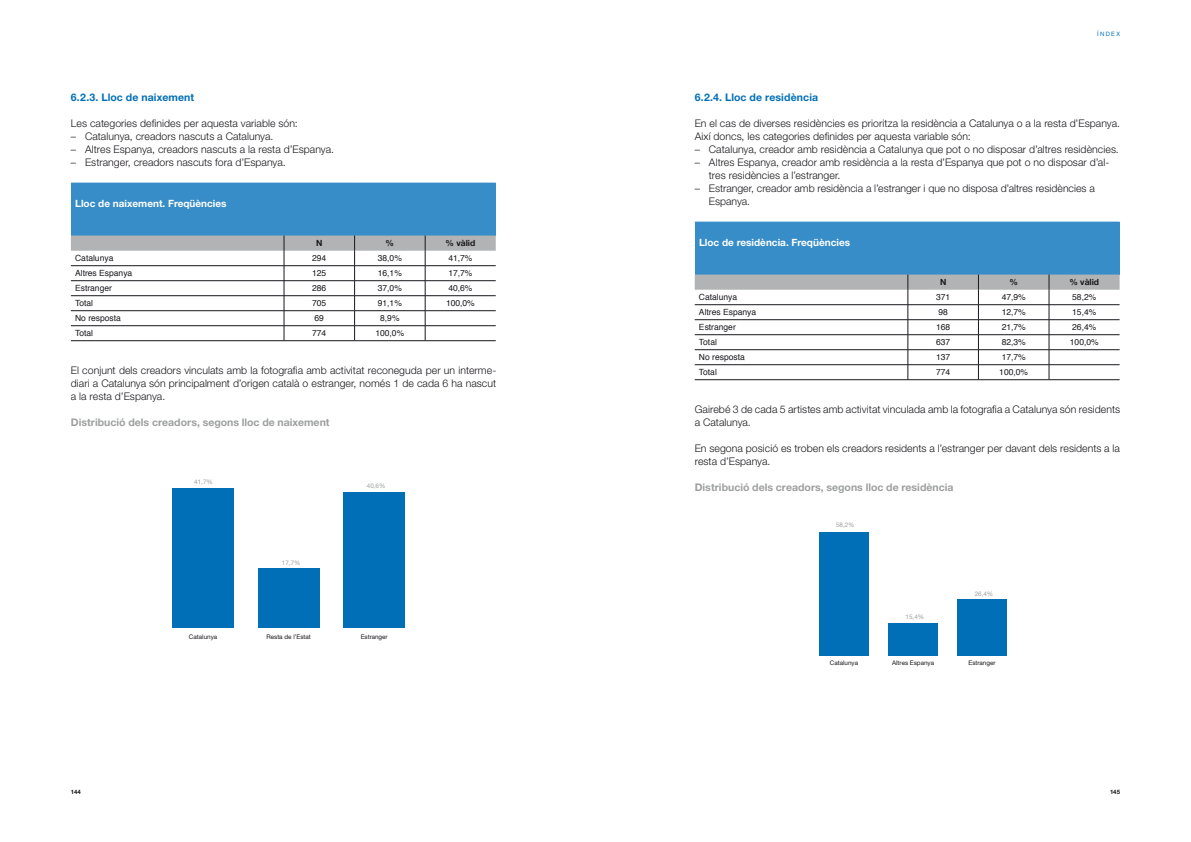
<style>
.page{position:relative;width:1191px;height:842px;background:#fff}
.page>*{position:absolute;margin:0;border:0;box-sizing:border-box;transform-origin:0 0}
.t1{font:300 10.5px/13px "Helvetica Neue";letter-spacing:.005em;color:#1a171c}
.t2{font:700 10.5px "Helvetica Neue";color:#9c9e9f}
.t3{font:700 10.5px "Helvetica Neue";letter-spacing:.015em;color:#006fb7}
.t4{font:700 10px "Helvetica Neue";color:#fff}
.t5{font:8.5px "Helvetica";color:#1a171c}
.t6{font:700 8.5px "Helvetica Neue";color:#1a171c}
.t7{font:6.3px "Helvetica Neue";color:#1a171c}
.t8{font:6.3px "Helvetica Neue";color:#9c9e9f}
.t9{font:700 6px "Helvetica Neue";color:#1a171c}
.t10{font:6px "Helvetica Neue";letter-spacing:.225em;color:#006fb7}
</style>
<div class="page">
<div style="left:694px;top:222px;width:425px;height:53px;background:#378dc7"></div>
<svg style="left:694px;top:275px;width:425px;height:105px"></svg>
<hr style="left:908px;top:379px;width:70px;height:1px;background:#1a171c">
<hr style="left:978px;top:379px;width:71px;height:1px;background:#1a171c">
<hr style="left:1049px;top:379px;width:70px;height:1px;background:#1a171c">
<div style="left:172px;top:488px;width:62px;height:139px;background:#006fb7"></div>
<div style="left:258px;top:568px;width:61px;height:59px;background:#006fb7"></div>
<div style="left:343px;top:492px;width:62px;height:135px;background:#006fb7"></div>
<div style="left:71px;top:183px;width:425px;height:53px;background:#378dc7"></div>
<svg style="left:71px;top:236px;width:425px;height:105px"></svg>
<hr style="left:284px;top:340px;width:70px;height:1px;background:#1a171c">
<hr style="left:354px;top:340px;width:71px;height:1px;background:#1a171c">
<hr style="left:425px;top:340px;width:71px;height:1px;background:#1a171c">
<div style="left:819px;top:532px;width:50px;height:123px;background:#006fb7"></div>
<div style="left:888px;top:623px;width:50px;height:32px;background:#006fb7"></div>
<div style="left:957px;top:599px;width:50px;height:56px;background:#006fb7"></div>
<p class="t3" style="left:71px;top:91px;width:125px">6.2.3. Lloc de naixement</p>
<p class="t1" style="left:71px;top:117px;width:228px">Les categories definides per aquesta variable són:</p>
<p class="t1" style="left:71px;top:130px;width:204px">– Catalunya, creadors nascuts a Catalunya.</p>
<p class="t1" style="left:71px;top:143px;width:265px">– Altres Espanya, creadors nascuts a la resta d’Espanya.</p>
<p class="t1" style="left:71px;top:156px;width:216px">– Estranger, creadors nascuts fora d’Espanya.</p>
<p class="t4" style="left:75px;top:197px;width:153px">Lloc de naixement. Freqüències</p>
<p class="t6" style="left:316px;top:238px;width:8px">N</p>
<p class="t6" style="left:385px;top:238px;width:10px">%</p>
<p class="t6" style="left:445px;top:238px;width:31px">% vàlid</p>
<p class="t5" style="left:75px;top:252px;width:40px">Catalunya</p>
<p class="t5" style="left:312px;top:252px;width:16px">294</p>
<p class="t5" style="left:378px;top:252px;width:26px">38,0%</p>
<p class="t5" style="left:448px;top:252px;width:26px">41,7%</p>
<p class="t5" style="left:75px;top:267px;width:59px">Altres Espanya</p>
<p class="t5" style="left:312px;top:267px;width:16px">125</p>
<p class="t5" style="left:378px;top:267px;width:26px">16,1%</p>
<p class="t5" style="left:448px;top:267px;width:26px">17,7%</p>
<p class="t5" style="left:75px;top:282px;width:38px">Estranger</p>
<p class="t5" style="left:312px;top:282px;width:16px">286</p>
<p class="t5" style="left:378px;top:282px;width:26px">37,0%</p>
<p class="t5" style="left:448px;top:282px;width:26px">40,6%</p>
<p class="t5" style="left:75px;top:297px;width:19px">Total</p>
<p class="t5" style="left:312px;top:297px;width:16px">705</p>
<p class="t5" style="left:378px;top:297px;width:26px">91,1%</p>
<p class="t5" style="left:446px;top:297px;width:30px">100,0%</p>
<p class="t5" style="left:75px;top:312px;width:47px">No resposta</p>
<p class="t5" style="left:314px;top:312px;width:11px">69</p>
<p class="t5" style="left:380px;top:312px;width:21px">8,9%</p>
<p class="t5" style="left:75px;top:327px;width:19px">Total</p>
<p class="t5" style="left:312px;top:327px;width:16px">774</p>
<p class="t5" style="left:375px;top:327px;width:30px">100,0%</p>
<p class="t1" style="left:71px;top:364px;width:427px;text-align:justify">El conjunt dels creadors vinculats amb la fotografia amb activitat reconeguda per un interme&shy;diari a Catalunya són principalment d’origen català o estranger, només 1 de cada 6 ha nascut a la resta d’Espanya.</p>
<p class="t2" style="left:71px;top:416px;width:260px">Distribució dels creadors, segons lloc de naixement</p>
<p class="t8" style="left:194px;top:478px;width:20px">41,7%</p>
<p class="t8" style="left:282px;top:559px;width:20px">17,7%</p>
<p class="t8" style="left:367px;top:482px;width:20px">40,6%</p>
<p class="t7" style="left:189px;top:633px;width:30px">Catalunya</p>
<p class="t7" style="left:266px;top:633px;width:46px">Resta de l’Estat</p>
<p class="t7" style="left:361px;top:633px;width:29px">Estranger</p>
<p class="t10" style="left:1097px;top:30px;width:24px">Índex</p>
<p class="t3" style="left:694px;top:91px;width:125px">6.2.4. Lloc de residència</p>
<p class="t1" style="left:694px;top:117px;width:427px">En el cas de diverses residències es prioritza la residència a Catalunya o a la resta d’Espanya.<br>Així doncs, les categories definides per aquesta variable són:</p>
<p class="t1" style="left:694px;top:143px;width:425px">– Catalunya, creador amb residència a Catalunya que pot o no disposar d’altres residències.</p>
<p class="t1" style="left:709px;top:156px;width:402px;text-indent:-14px">– Altres Espanya, creador amb residència a la resta d’Espanya que pot o no disposar d’al&shy;tres residències a l’estranger.</p>
<p class="t1" style="left:709px;top:182px;width:387px;text-indent:-14px">– Estranger, creador amb residència a l’estranger i que no disposa d’altres residències a<br>Espanya.</p>
<p class="t4" style="left:699px;top:236px;width:153px">Lloc de residència. Freqüències</p>
<p class="t6" style="left:940px;top:277px;width:8px">N</p>
<p class="t6" style="left:1009px;top:277px;width:10px">%</p>
<p class="t6" style="left:1069px;top:277px;width:31px">% vàlid</p>
<p class="t5" style="left:699px;top:291px;width:40px">Catalunya</p>
<p class="t5" style="left:936px;top:291px;width:16px">371</p>
<p class="t5" style="left:1001px;top:291px;width:26px">47,9%</p>
<p class="t5" style="left:1072px;top:291px;width:26px">58,2%</p>
<p class="t5" style="left:699px;top:306px;width:59px">Altres Espanya</p>
<p class="t5" style="left:938px;top:306px;width:11px">98</p>
<p class="t5" style="left:1001px;top:306px;width:26px">12,7%</p>
<p class="t5" style="left:1072px;top:306px;width:26px">15,4%</p>
<p class="t5" style="left:699px;top:321px;width:38px">Estranger</p>
<p class="t5" style="left:936px;top:321px;width:16px">168</p>
<p class="t5" style="left:1001px;top:321px;width:26px">21,7%</p>
<p class="t5" style="left:1072px;top:321px;width:26px">26,4%</p>
<p class="t5" style="left:699px;top:336px;width:19px">Total</p>
<p class="t5" style="left:936px;top:336px;width:16px">637</p>
<p class="t5" style="left:1001px;top:336px;width:26px">82,3%</p>
<p class="t5" style="left:1069px;top:336px;width:30px">100,0%</p>
<p class="t5" style="left:699px;top:351px;width:47px">No resposta</p>
<p class="t5" style="left:936px;top:351px;width:16px">137</p>
<p class="t5" style="left:1001px;top:351px;width:26px">17,7%</p>
<p class="t5" style="left:699px;top:366px;width:19px">Total</p>
<p class="t5" style="left:936px;top:366px;width:16px">774</p>
<p class="t5" style="left:999px;top:366px;width:30px">100,0%</p>
<p class="t1" style="left:694px;top:403px;width:427px">Gairebé 3 de cada 5 artistes amb activitat vinculada amb la fotografia a Catalunya són residents a Catalunya.</p>
<p class="t1" style="left:694px;top:442px;width:427px">En segona posició es troben els creadors residents a l’estranger per davant dels residents a la resta d’Espanya.</p>
<p class="t2" style="left:694px;top:481px;width:260px">Distribució dels creadors, segons lloc de residència</p>
<p class="t8" style="left:836px;top:521px;width:20px">58,2%</p>
<p class="t8" style="left:905px;top:613px;width:20px">15,4%</p>
<p class="t8" style="left:974px;top:589px;width:20px">26,4%</p>
<p class="t7" style="left:830px;top:659px;width:30px">Catalunya</p>
<p class="t7" style="left:892px;top:659px;width:44px">Altres Espanya</p>
<p class="t7" style="left:968px;top:659px;width:29px">Estranger</p>
<p class="t9" style="left:71px;top:788px;width:12px">144</p>
<p class="t9" style="left:1110px;top:788px;width:12px">145</p>
</div>
